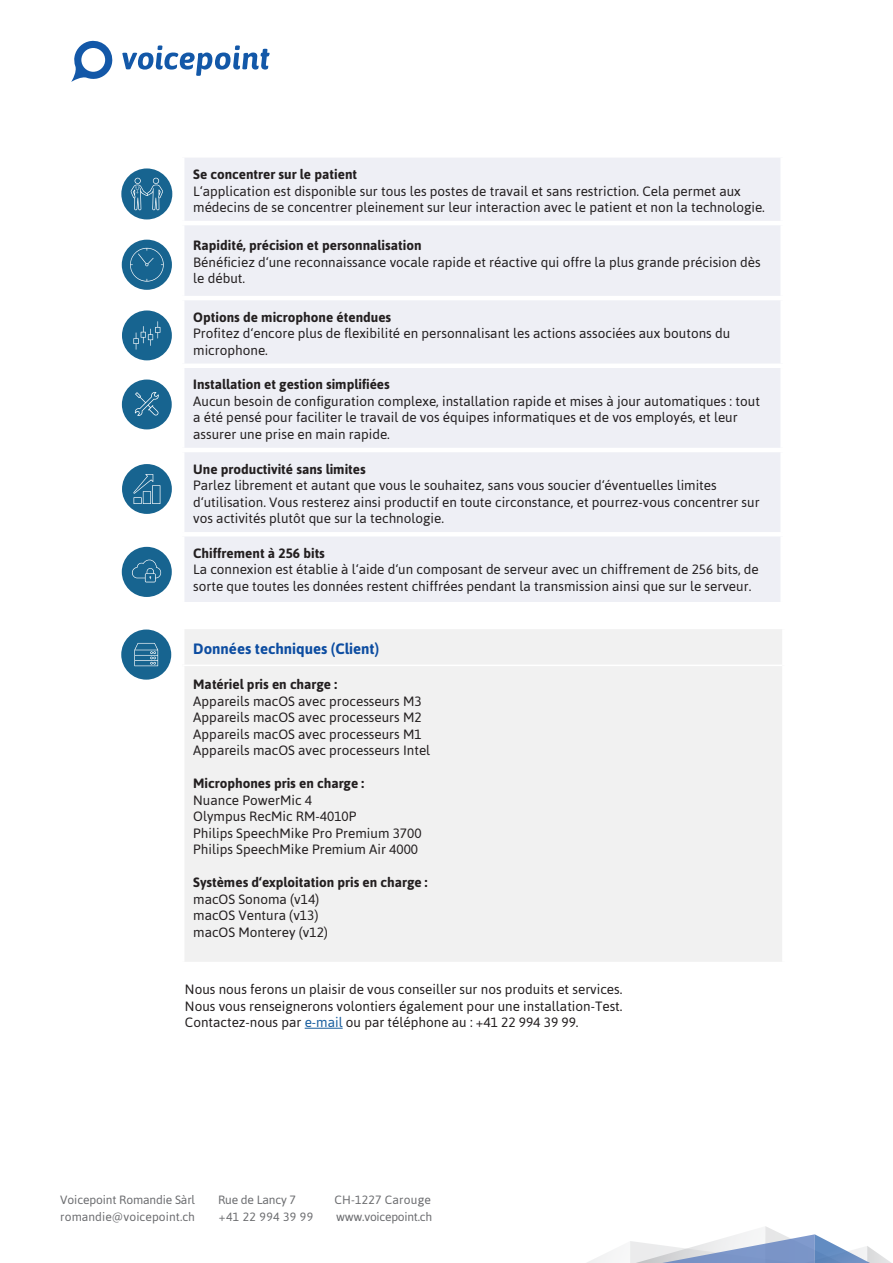
<style>
.page{position:relative;width:893px;height:1263px;background:#fff}
.page>*{position:absolute;margin:0;border:0;box-sizing:border-box;transform-origin:0 0}
.t1{font:700 15px "Asap";color:#0d4da1}
.t2{font:13.5px/16.5px "Asap";color:#231f20}
.t3{font:700 13.5px/16.5px "Asap";color:#231f20}
.Footer_left{font:12px "Asap";letter-spacing:-.01em;color:#6c6d70}
.Footer_left-2{font:12px "Asap";letter-spacing:.02em;color:#6c6d70}
.Footer_left-3{font:12px "Asap";letter-spacing:.03em;color:#6c6d70}
.s1{font-weight:700}
.s2{font-weight:400}
.s3{color:#175d9e}
</style>
<div class="page">
<svg style="left:587px;top:1226px;width:304px;height:37px"></svg>
<div style="left:185px;top:158px;width:595px;height:444px;background:#eeeff5"></div>
<hr style="left:180px;top:221px;width:605px;height:4px;background:#fff">
<hr style="left:180px;top:296px;width:605px;height:4px;background:#fff">
<hr style="left:180px;top:364px;width:605px;height:4px;background:#fff">
<hr style="left:180px;top:448px;width:605px;height:4px;background:#fff">
<hr style="left:180px;top:532px;width:605px;height:4px;background:#fff">
<div style="left:185px;top:629px;width:597px;height:333px;background:#f1f1f1"></div>
<hr style="left:182px;top:665px;width:600px;height:1px;background:#fff">
<hr style="left:305px;top:1028px;width:38px;height:1px;background:#175d9e">
<svg style="left:71px;top:40px;width:42px;height:42px"></svg>
<svg style="left:122px;top:45px;width:148px;height:31px"></svg>
<svg style="left:121px;top:168px;width:52px;height:429px"></svg>
<svg style="left:121px;top:629px;width:51px;height:51px"></svg>
<p class="t3" style="left:193px;top:166px;width:165px">Se concentrer sur le patient</p>
<p class="t2" style="left:193px;top:182px;width:573px">L‘application est disponible sur tous les postes de travail et sans restriction. Cela permet aux médecins de se concentrer pleinement sur leur interaction avec le patient et non la technologie.</p>
<p class="t3" style="left:193px;top:237px;width:230px">Rapidité, précision et personnalisation</p>
<p class="t2" style="left:193px;top:254px;width:569px">Bénéficiez d‘une reconnaissance vocale rapide et réactive qui offre la plus grande précision dès le début.</p>
<p class="t3" style="left:193px;top:309px;width:199px">Options de microphone étendues</p>
<p class="t2" style="left:193px;top:325px;width:538px">Profitez d‘encore plus de flexibilité en personnalisant les actions associées aux boutons du microphone.</p>
<p class="t3" style="left:193px;top:376px;width:198px">Installation et gestion simplifiées</p>
<p class="t2" style="left:193px;top:393px;width:568px">Aucun besoin de configuration complexe, installation rapide et mises à jour automatiques : tout a été pensé pour faciliter le travail de vos équipes informatiques et de vos employés, et leur assurer une prise en main rapide.</p>
<p class="t3" style="left:193px;top:461px;width:174px">Une productivité sans limites</p>
<p class="t2" style="left:193px;top:477px;width:568px">Parlez librement et autant que vous le souhaitez, sans vous soucier d‘éventuelles limites d‘utilisation. Vous resterez ainsi productif en toute circonstance, et pourrez-vous concentrer sur vos activités plutôt que sur la technologie.</p>
<p class="t3" style="left:193px;top:545px;width:133px">Chiffrement à 256 bits</p>
<p class="t2" style="left:193px;top:561px;width:567px">La connexion est établie à l‘aide d‘un composant de serveur avec un chiffrement de 256 bits, de sorte que toutes les données restent chiffrées pendant la transmission ainsi que sur le serveur.</p>
<h2 class="t1" style="left:193px;top:640px;width:187px">Données techniques (Client)</h2>
<p class="t2" style="left:193px;top:676px;width:230px"><span class="s1">Matériel pris en charge :<br></span>Appareils macOS avec processeurs M3<br>Appareils macOS avec processeurs M2</p>
<p class="t2" style="left:193px;top:725px;width:230px">Appareils macOS avec processeurs M1</p>
<p class="t2" style="left:193px;top:742px;width:239px">Appareils macOS avec processeurs Intel</p>
<p class="t3" style="left:193px;top:775px;width:172px">Microphones pris en charge :</p>
<p class="t2" style="left:193px;top:791px;width:120px">Nuance PowerMic 4</p>
<p class="t2" style="left:193px;top:808px;width:165px">Olympus RecMic RM-4010P</p>
<p class="t2" style="left:193px;top:824px;width:230px">Philips SpeechMike Pro Premium 3700</p>
<p class="t2" style="left:193px;top:841px;width:226px">Philips SpeechMike Premium Air 4000</p>
<p class="t3" style="left:193px;top:874px;width:236px">Systèmes d‘exploitation pris en charge : <span class="s2">macOS Sonoma (v14)<br>macOS Ventura (v13)</span></p>
<p class="t2" style="left:193px;top:923px;width:136px">macOS Monterey (v12)</p>
<p class="t2" style="left:185px;top:981px;width:439px">Nous nous ferons un plaisir de vous conseiller sur nos produits et services.</p>
<p class="t2" style="left:185px;top:998px;width:439px">Nous vous renseignerons volontiers également pour une installation-Test.</p>
<p class="t2" style="left:185px;top:1014px;width:395px">Contactez-nous par <span class="s3">e-mail</span> ou par téléphone au : +41 22 994 39 99.</p>
<p class="Footer_left" style="left:60px;top:1193px;width:136px">Voicepoint Romandie Sàrl</p>
<p class="Footer_left" style="left:218px;top:1193px;width:79px">Rue de Lancy 7</p>
<p class="Footer_left-2" style="left:334px;top:1193px;width:98px">CH-1227 Carouge</p>
<p class="Footer_left" style="left:60px;top:1210px;width:136px">romandie@voicepoint.ch</p>
<p class="Footer_left-3" style="left:219px;top:1210px;width:96px">+41 22 994 39 99</p>
<p class="Footer_left" style="left:336px;top:1210px;width:98px">www.voicepoint.ch</p>
</div>
